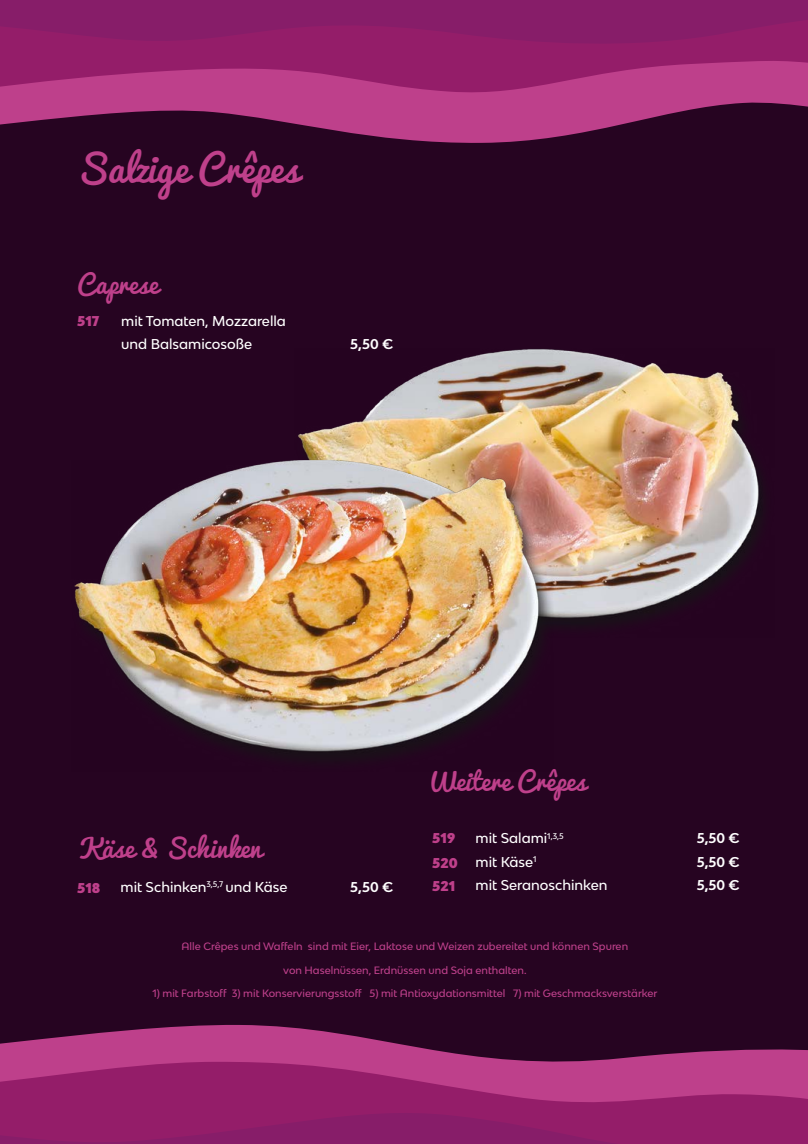
<style>
.page{position:relative;width:808px;height:1144px;background:#260421}
.page>*{position:absolute;margin:0;border:0;box-sizing:border-box;transform-origin:0 0}
.t1{font:36.9px "Pacifico";color:#bf408b}
.t2{font:25.2px "Pacifico";color:#bf408b}
.t3{font:500 13.5px/23.5px "Bw Modelica SS01";color:#fff}
.t4{font:700 13.5px "Bw Modelica SS01";color:#fff}
.t5{font:900 13.5px "Bw Modelica SS01";color:#bf408b}
.t6{font:500 10.05px "Bw Modelica SS01";color:#be408b}
</style>
<div class="page">
<img style="left:298px;top:349px;width:465px;height:276px">
<img style="left:74px;top:460px;width:480px;height:297px">
<svg style="left:0;top:103px;width:808px;height:40px"></svg>
<svg style="left:0;top:60px;width:808px;height:43px;background:#ae337e"></svg>
<svg style="left:0;top:29px;width:808px;height:31px;background:#911d69"></svg>
<div style="left:0;top:0;width:808px;height:29px;background:#871d69"></div>
<svg style="left:0;top:1025px;width:808px;height:36px"></svg>
<svg style="left:0;top:1061px;width:808px;height:44px;background:#a72d79"></svg>
<svg style="left:0;top:1105px;width:808px;height:39px;background:#901d69"></svg>
<h1 class="t1" style="left:77px;top:136px;width:223px">Salzige Crêpes</h1>
<h2 class="t2" style="left:77px;top:262px;width:82px">Caprese</h2>
<h3 class="t3" style="left:121px;top:309px;width:166px">mit Tomaten, Mozzarella und Balsamicosoße</h3>
<h3 class="t5" style="left:77px;top:312px;width:24px">517</h3>
<h3 class="t4" style="left:350px;top:336px;width:45px">5,50 €</h3>
<h2 class="t2" style="left:78px;top:826px;width:185px">Käse &amp; Schinken</h2>
<h3 class="t3" style="left:121px;top:874px;width:168px">mit Schinken<sup>3,5,7</sup> und Käse</h3>
<h3 class="t5" style="left:77px;top:879px;width:25px">518</h3>
<h3 class="t4" style="left:350px;top:878px;width:45px">5,50 €</h3>
<h2 class="t2" style="left:427px;top:759px;width:161px">Weitere Crêpes</h2>
<h3 class="t5" style="left:432px;top:829px;width:25px">519</h3>
<h3 class="t5" style="left:432px;top:854px;width:27px">520</h3>
<h3 class="t5" style="left:432px;top:877px;width:25px">521</h3>
<h3 class="t3" style="left:476px;top:826px;width:90px">mit Salami<sup>1,3,5</sup></h3>
<h3 class="t4" style="left:697px;top:829px;width:45px">5,50 €</h3>
<h3 class="t3" style="left:476px;top:850px;width:61px">mit Käse<sup>1</sup></h3>
<h3 class="t4" style="left:697px;top:853px;width:45px">5,50 €</h3>
<h3 class="t3" style="left:476px;top:873px;width:133px">mit Seranoschinken</h3>
<h3 class="t4" style="left:697px;top:877px;width:45px">5,50 €</h3>
<p class="t6" style="left:182px;top:940px;width:448px">Alle Crêpes und Waffeln sind mit Eier, Laktose und Weizen zubereitet und können Spuren</p>
<p class="t6" style="left:283px;top:963px;width:245px">von Haselnüssen, Erdnüssen und Soja enthalten.</p>
<p class="t6" style="left:152px;top:987px;width:507px">1) mit Farbstoff 3) mit Konservierungsstoff 5) mit Antioxydationsmittel 7) mit Geschmacksverstärker</p>
</div>
